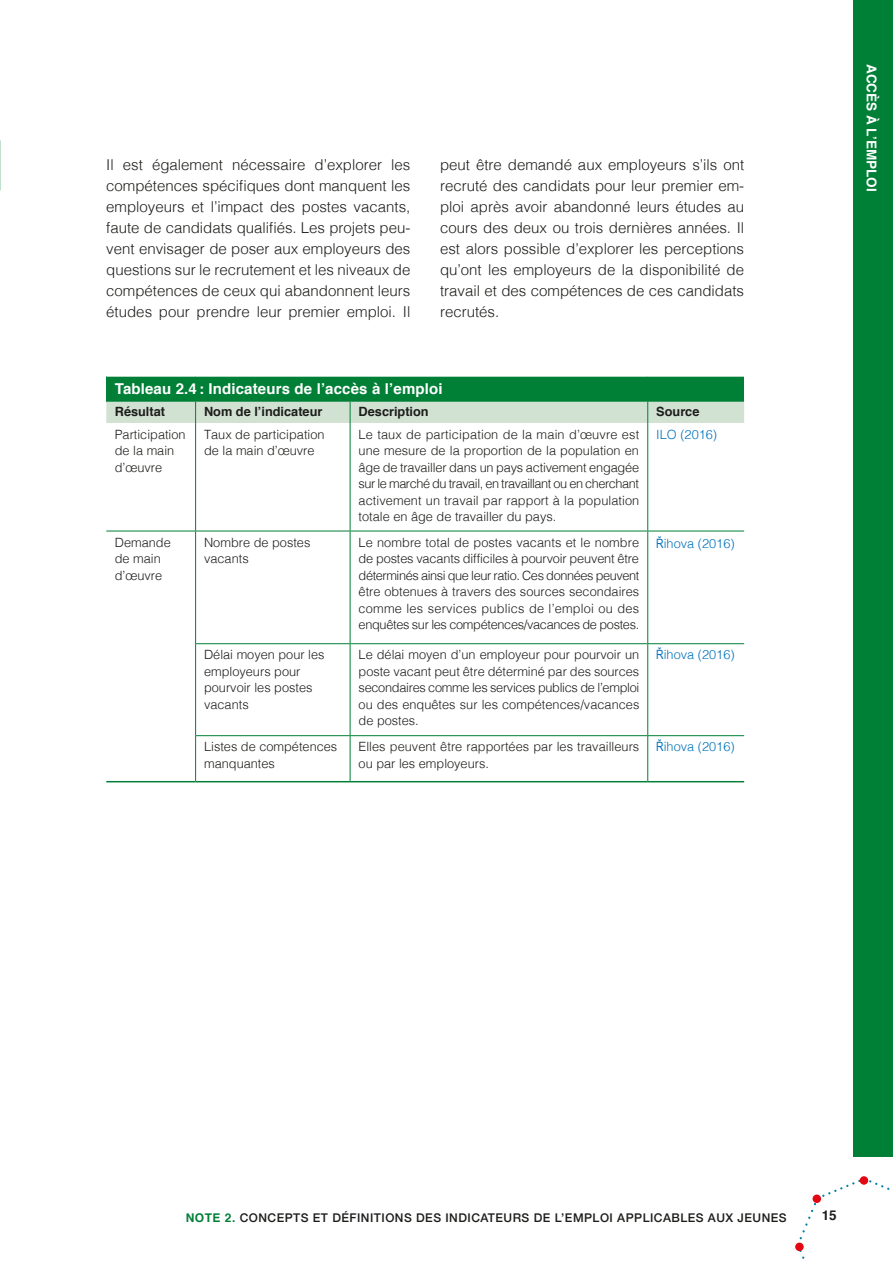
<style>
.page{position:relative;width:893px;height:1263px;background:#fff}
.page>*{position:absolute;margin:0;border:0;box-sizing:border-box;transform-origin:0 0}
.t1{font:300 15px/21px "Helvetica";color:#1d1d1b;text-align:justify}
.t2{font:700 15px "Helvetica";letter-spacing:.01em;color:#fff}
.t3{font:700 13.5px "Helvetica";color:#fff}
.t4{font:700 13.5px "Helvetica";color:#1d1d1b}
.t5{font:300 12.75px/16.5px "Helvetica";color:#1d1d1b}
.t6{font:300 12.75px "Helvetica";color:#0073bc}
.t7{font:700 12.75px "Helvetica";color:#1d1d1b}
.t8{font:500 12px "Helvetica Neue";letter-spacing:.04em;color:#1d1d1b}
.s1{font-family:"Arial Narrow";font-weight:400}
.s2{font-family:"Helvetica";font-weight:700;color:#007f37}
</style>
<div class="page">
<div style="left:853px;top:0;width:40px;height:1157px;background:#007f37"></div>
<svg style="left:796px;top:1177px;width:94px;height:82px"></svg>
<div style="left:860px;top:1176px;width:8px;height:9px;background:#e30613;border-radius:50%"></div>
<svg style="left:795px;top:1242px;width:9px;height:9px"></svg>
<div style="left:812px;top:1194px;width:9px;height:9px;background:#e30613;border-radius:50%"></div>
<div style="left:106px;top:376px;width:638px;height:26px;background:#007f37"></div>
<hr style="left:195px;top:423px;width:1px;height:108px;background:#007f37">
<hr style="left:195px;top:531px;width:1px;height:112px;background:#007f37">
<hr style="left:195px;top:644px;width:1px;height:91px;background:#007f37">
<hr style="left:195px;top:736px;width:1px;height:45px;background:#007f37">
<hr style="left:106px;top:781px;width:90px;height:1px;background:#007f37">
<hr style="left:196px;top:781px;width:154px;height:1px;background:#007f37">
<hr style="left:350px;top:781px;width:298px;height:1px;background:#007f37">
<hr style="left:648px;top:781px;width:96px;height:1px;background:#007f37">
<hr style="left:195px;top:643px;width:155px;height:1px;background:#007f37">
<hr style="left:350px;top:643px;width:298px;height:1px;background:#007f37">
<hr style="left:648px;top:643px;width:96px;height:1px;background:#007f37">
<hr style="left:195px;top:735px;width:155px;height:1px;background:#007f37">
<hr style="left:350px;top:735px;width:298px;height:1px;background:#007f37">
<hr style="left:648px;top:735px;width:96px;height:1px;background:#007f37">
<hr style="left:106px;top:376px;width:90px;height:1px;background:#fff">
<hr style="left:196px;top:376px;width:154px;height:1px;background:#fff">
<hr style="left:350px;top:376px;width:298px;height:1px;background:#fff">
<hr style="left:648px;top:376px;width:96px;height:1px;background:#fff">
<div style="left:106px;top:402px;width:638px;height:21px;background:#d1e2d2"></div>
<hr style="left:350px;top:423px;width:1px;height:108px;background:#007f37">
<hr style="left:647px;top:423px;width:1px;height:108px;background:#007f37">
<hr style="left:350px;top:531px;width:1px;height:112px;background:#007f37">
<hr style="left:647px;top:531px;width:1px;height:112px;background:#007f37">
<hr style="left:350px;top:644px;width:1px;height:91px;background:#007f37">
<hr style="left:647px;top:644px;width:1px;height:91px;background:#007f37">
<hr style="left:350px;top:736px;width:1px;height:45px;background:#007f37">
<hr style="left:647px;top:736px;width:1px;height:45px;background:#007f37">
<hr style="left:106px;top:531px;width:90px;height:1px;background:#007f37">
<hr style="left:196px;top:531px;width:154px;height:1px;background:#007f37">
<hr style="left:350px;top:531px;width:298px;height:1px;background:#007f37">
<hr style="left:648px;top:531px;width:96px;height:1px;background:#007f37">
<p class="t1" style="left:106px;top:153px;width:306px">Il est également nécessaire d’explorer les compétences spécifiques dont manquent les employeurs et l’impact des postes vacants, faute de candidats qualifiés. Les projets peu&shy;vent envisager de poser aux employeurs des questions sur le recrutement et les niveaux de compétences de ceux qui abandonnent leurs études pour prendre leur premier emploi. Il</p>
<p class="t1" style="left:440px;top:153px;width:306px">peut être demandé aux employeurs s’ils ont recruté des candidats pour leur premier em&shy;ploi après avoir abandonné leurs études au cours des deux ou trois dernières années. Il est alors possible d’explorer les perceptions qu’ont les employeurs de la disponibilité de travail et des compétences de ces candidats recrutés.</p>
<p class="t2" style="left:115px;top:376px;width:329px">Tableau 2.4 : Indicateurs de l’accès à l’emploi</p>
<p class="t7" style="left:115px;top:401px;width:52px">Résultat</p>
<p class="t7" style="left:204px;top:401px;width:120px">Nom de l’indicateur</p>
<p class="t7" style="left:359px;top:401px;width:72px">Description</p>
<p class="t7" style="left:656px;top:401px;width:45px">Source</p>
<p class="t5" style="left:115px;top:425px;width:72px">Participation de la main d’œuvre</p>
<p class="t5" style="left:204px;top:425px;width:122px">Taux de participation de la main d’œuvre</p>
<p class="t5" style="left:359px;top:425px;width:282px;text-align:justify">Le taux de participation de la main d’œuvre est une mesure de la proportion de la population en âge de travailler dans un pays activement engagée sur le marché du travail, en travaillant ou en cherchant activement un travail par rapport à la population totale en âge de travailler du pays.</p>
<p class="t6" style="left:656px;top:424px;width:62px">ILO (2016)</p>
<p class="t5" style="left:115px;top:533px;width:57px">Demande de main d’œuvre</p>
<p class="t5" style="left:204px;top:533px;width:108px">Nombre de postes vacants</p>
<p class="t5" style="left:359px;top:533px;width:282px;text-align:justify">Le nombre total de postes vacants et le nombre de postes vacants difficiles à pourvoir peuvent être déterminés ainsi que leur ratio. Ces données peuvent être obtenues à travers des sources secondaires comme les services publics de l’emploi ou des enquêtes sur les compétences/vacances de postes.</p>
<p class="t6" style="left:656px;top:532px;width:80px"><span class="s1">Ř</span>ihova (2016)</p>
<p class="t5" style="left:204px;top:645px;width:122px">Délai moyen pour les employeurs pour pourvoir les postes vacants</p>
<p class="t5" style="left:359px;top:645px;width:282px;text-align:justify">Le délai moyen d’un employeur pour pourvoir un poste vacant peut être déterminé par des sources secondaires comme les services publics de l’emploi ou des enquêtes sur les compétences/vacances de postes.</p>
<p class="t6" style="left:656px;top:644px;width:80px"><span class="s1">Ř</span>ihova (2016)</p>
<p class="t5" style="left:204px;top:737px;width:135px">Listes de compétences manquantes</p>
<p class="t5" style="left:359px;top:737px;width:282px">Elles peuvent être rapportées par les travailleurs ou par les employeurs.</p>
<p class="t6" style="left:656px;top:736px;width:80px"><span class="s1">Ř</span>ihova (2016)</p>
<p class="t3" style="left:882px;top:64px;width:129px;rotate:90deg">ACCÈS À L’EMPLOI</p>
<p class="t8" style="left:186px;top:1207px;width:602px"><span class="s2">NOTE 2.</span> CONCEPTS ET DÉFINITIONS DES INDICATEURS DE L’EMPLOI APPLICABLES AUX JEUNES</p>
<p class="t4" style="left:822px;top:1204px;width:17px">15</p>
</div>
